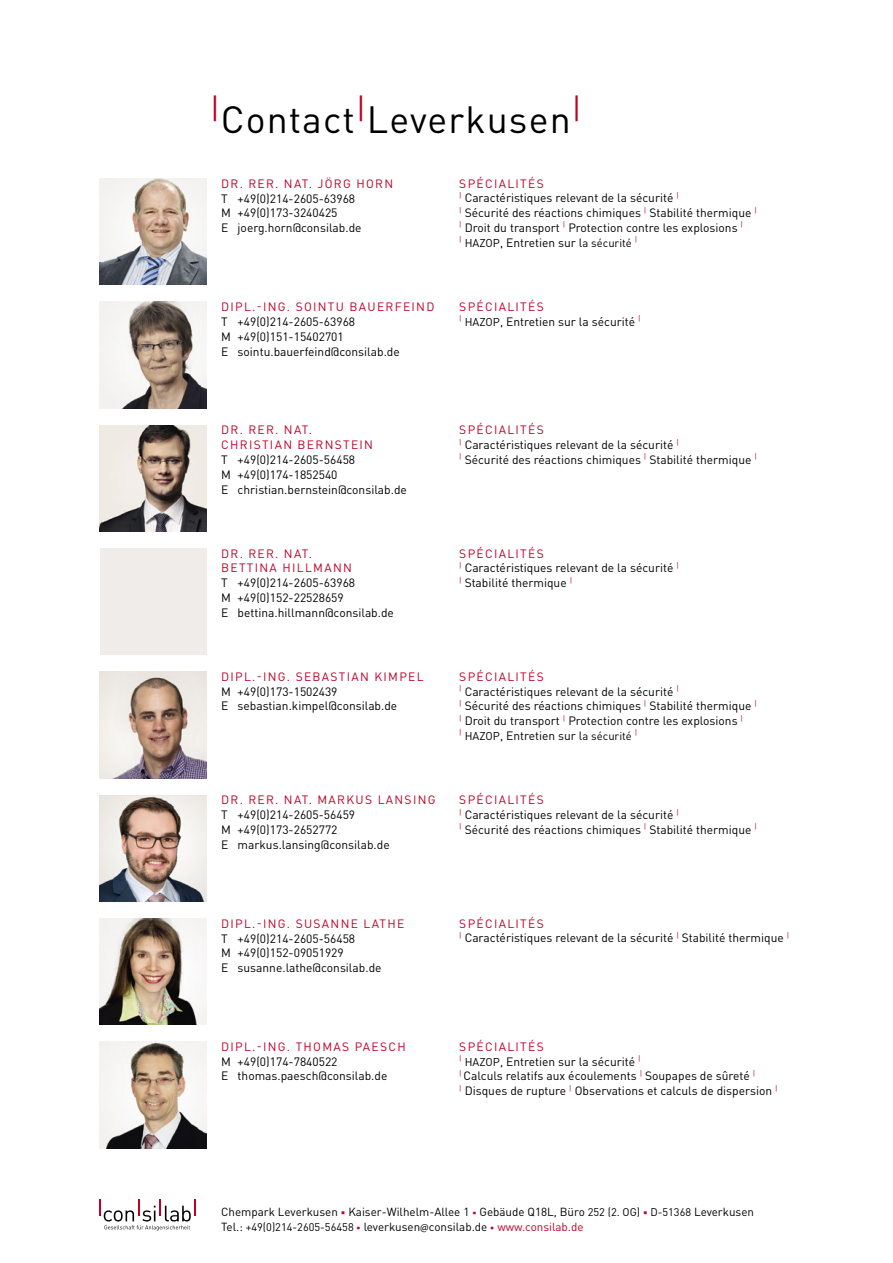
<style>
.page{position:relative;width:893px;height:1263px;background:#fff}
.page>*{position:absolute;margin:0;border:0;box-sizing:border-box;transform-origin:0 0}
.t1{font:37.5px "DINOT";letter-spacing:.03em;color:#000}
.t2{font:12px/14.7px "DINOT";color:#000}
.t3{font:12px/14.7px "DINOT";letter-spacing:.11em;color:#be0027}
.t4{font:11.7px/15px "DINOT";color:#000}
.t5{font:11.25px "DINOT";color:#000}
.s1{color:#be0027}
.s2{font-size:12px}
.s3{font-size:11.25px}
.s4{font-size:10.95px}
.s5{font-family:"Myriad Pro"}
</style>
<div class="page">
<svg style="left:99px;top:1199px;width:97px;height:31px"></svg>
<img style="left:100px;top:179px;width:106px;height:106px">
<img style="left:100px;top:425px;width:106px;height:106px">
<div style="left:100px;top:549px;width:106px;height:106px;background:#f0ece9"></div>
<img style="left:100px;top:302px;width:106px;height:106px">
<img style="left:100px;top:672px;width:106px;height:106px">
<img style="left:100px;top:1042px;width:106px;height:106px">
<img style="left:100px;top:918px;width:106px;height:107px">
<img style="left:100px;top:795px;width:106px;height:106px">
<h1 class="t1" style="left:210px;top:94px;width:373px"><sup>|</sup>Contact<sup>|</sup>Leverkusen<sup>|</sup></h1>
<p class="t3" style="left:221px;top:176px;width:174px">DR. RER. NAT. JÖRG HORN</p>
<p class="t2" style="left:221px;top:191px;width:142px">T +49(0)214-2605-63968<br>M +49(0)173-3240425<br>E joerg.horn@consilab.de</p>
<p class="t3" style="left:221px;top:299px;width:215px">DIPL.-ING. SOINTU BAUERFEIND</p>
<p class="t2" style="left:221px;top:314px;width:180px">T +49(0)214-2605-63968<br>M +49(0)151-15402701<br>E sointu.bauerfeind@consilab.de</p>
<p class="t2" style="left:459px;top:176px;width:299px"><span class="s1">SPÉCIALITÉS<br></span><sup>|</sup> Caractéristiques relevant de la sécurité <sup>|<br>|</sup> Sécurité des réactions chimiques <sup>|</sup> Stabilité thermique <sup>| |</sup> Droit du transport <sup>|</sup> Protection contre les explosions <sup>|</sup></p>
<p class="t5" style="left:459px;top:235px;width:180px"><sup>|</sup> HAZOP<span class="s2">, Entretien sur l</span>a sécurité <sup>|</sup></p>
<p class="t2" style="left:459px;top:299px;width:183px"><span class="s1">SPÉCIALITÉS<br></span><sup>|</sup> <span class="s3">HAZOP</span>, Entretien sur la sécurité <sup>|</sup></p>
<p class="t3" style="left:221px;top:422px;width:153px">DR. RER. NAT.<br>CHRISTIAN BERNSTEIN</p>
<p class="t2" style="left:221px;top:452px;width:187px">T +49(0)214-2605-56458<br>M +49(0)174-1852540<br>E christian.bernstein@consilab.de</p>
<p class="t3" style="left:221px;top:545px;width:132px">DR. RER. NAT.<br>BETTINA HILLMANN</p>
<p class="t2" style="left:221px;top:575px;width:174px">T +49(0)214-2605-63968<br>M +49(0)152-22528659<br>E bettina.hillmann@consilab.de</p>
<p class="t3" style="left:221px;top:669px;width:204px">DIPL.-ING. SEBASTIAN KIMPEL</p>
<p class="t2" style="left:221px;top:684px;width:178px">M +49(0)173-1502439<br>E sebastian.kimpel@consilab.de</p>
<p class="t3" style="left:221px;top:792px;width:216px">DR. RER. NAT. MARKUS LANSING</p>
<p class="t2" style="left:221px;top:807px;width:170px">T +49(0)214-2605-56459<br>M +49(0)173-2652772<br>E markus.lansing@consilab.de</p>
<p class="t2" style="left:459px;top:422px;width:299px"><span class="s1">SPÉCIALITÉS<br></span><sup>|</sup> Caractéristiques relevant de la sécurité <sup>|<br>|</sup> Sécurité des réactions chimiques <sup>|</sup> Stabilité thermique <sup>|</sup></p>
<p class="t2" style="left:459px;top:545px;width:221px"><span class="s1">SPÉCIALITÉS<br></span><sup>|</sup> Caractéristiques relevant de la sécurité <sup>| |</sup> Stabilité thermique <sup>|</sup></p>
<p class="t2" style="left:459px;top:669px;width:299px"><span class="s1">SPÉCIALITÉS<br></span><sup>|</sup> Caractéristiques relevant de la sécurité <sup>|<br>|</sup> Sécurité des réactions chimiques <sup>|</sup> Stabilité thermique <sup>| |</sup> Droit du transport <sup>|</sup> Protection contre les explosions <sup>|</sup></p>
<p class="t5" style="left:459px;top:728px;width:180px"><sup>|</sup> HAZOP<span class="s2">, Entretien sur l</span>a sécurité <sup>|</sup></p>
<p class="t2" style="left:459px;top:792px;width:299px"><span class="s1">SPÉCIALITÉS<br></span><sup>|</sup> Caractéristiques relevant de la sécurité <sup>|<br>|</sup> Sécurité des réactions chimiques <sup>|</sup> Stabilité thermique <sup>|</sup></p>
<p class="t3" style="left:221px;top:915px;width:185px">DIPL.-ING. SUSANNE LATHE</p>
<p class="t2" style="left:221px;top:930px;width:162px">T +49(0)214-2605-56458<br>M +49(0)152-09051929<br>E susanne.lathe@consilab.de</p>
<p class="t2" style="left:459px;top:915px;width:331px"><span class="s1">SPÉCIALITÉS<br></span><sup>|</sup> Caractéristiques relevant de la sécurité <sup>|</sup> Stabilité thermique <sup>|</sup></p>
<p class="t3" style="left:221px;top:1039px;width:186px">DIPL.-ING. THOMAS PAESCH</p>
<p class="t2" style="left:221px;top:1053px;width:168px">M +49(0)174-7840522<br>E thomas.paesch@consilab.de</p>
<p class="t2" style="left:459px;top:1039px;width:320px"><span class="s1">SPÉCIALITÉS<br></span><sup>|</sup> <span class="s3">HAZOP</span>, Entretien sur la sécurité <sup>|<br>|</sup> Calculs relatifs aux écoulements <sup>|</sup> Soupapes de sûreté <sup>|<br>|</sup> Disques de rupture <sup>|</sup> Observations et calculs de dispersion <sup>|</sup></p>
<p class="t4" style="left:221px;top:1204px;width:534px">Chempark Leverkusen Kaiser-Wilhelm-Allee 1 Gebäude Q18L, Büro <span class="s4">252 (2. OG) D-51368</span> Leverkusen<br>Tel.: <span class="s4">+49(0)214-2605-56458</span> leverkusen<span class="s5">@</span>consilab.de <span class="s1">www.consilab.de</span></p>
</div>
